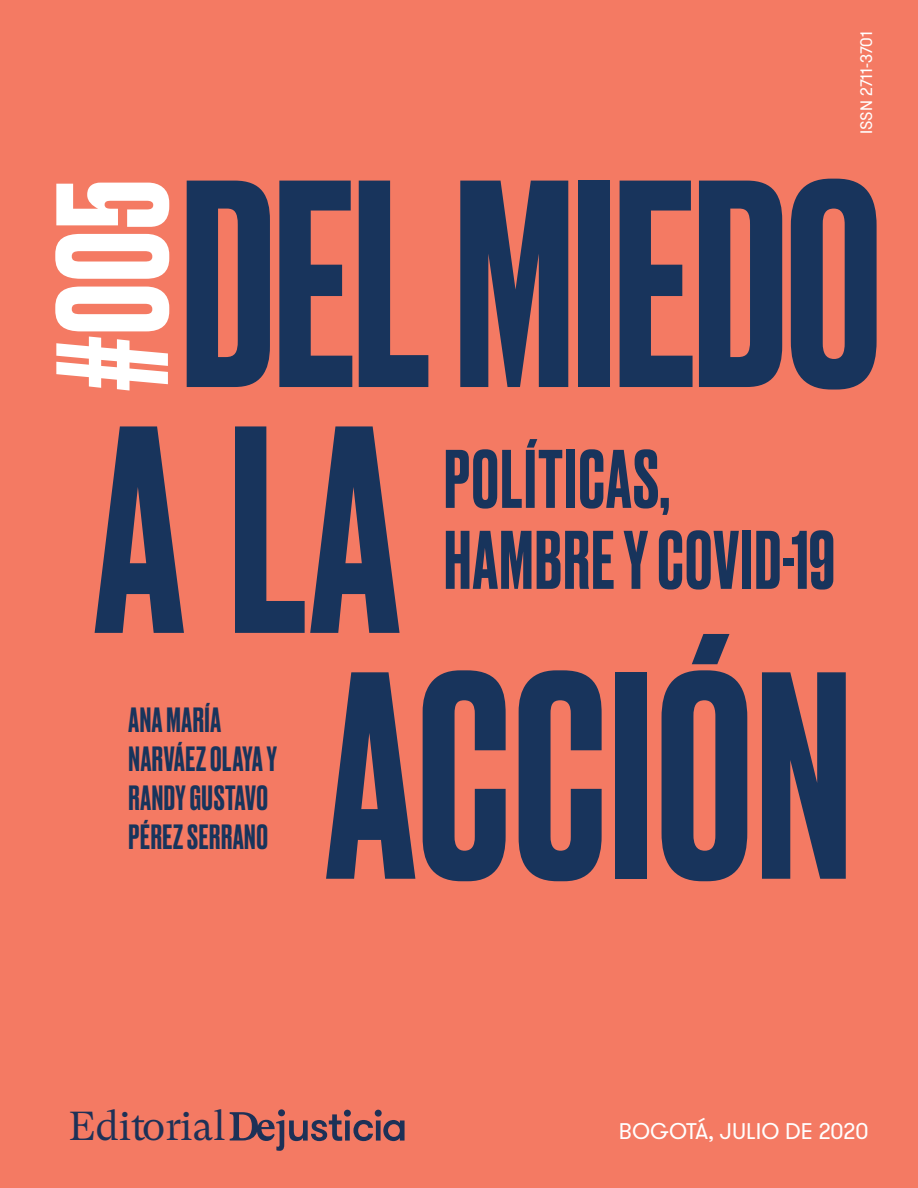
<style>
.page{position:relative;width:918px;height:1188px;background:#f47a63}
.page>*{position:absolute;margin:0;border:0;box-sizing:border-box;transform-origin:0 0}
.t1{font:500 277.5px/245.9px "Druk";color:#18345c}
.t2{font:500 150px "Druk";color:#fff}
.t3{font:500 78px/81px "Druk";letter-spacing:.02em;color:#18345c}
.t4{font:40.5px "GT Super Text";color:#1d3157}
.t5{font:500 33px/39px "Druk";letter-spacing:.02em;color:#18345c}
.t6{font:22.5px "GT Walsheim Pro";color:#fff}
.t7{font:16.5px "GT Walsheim Pro";color:#fff}
</style>
<div class="page">
<svg style="left:230px;top:1110px;width:175px;height:41px"></svg>
<p class="t7" style="left:856px;top:134px;width:104px;rotate:-90deg">ISSN 2711-3701</p>
<h1 class="t1" style="left:95px;top:148px;width:789px;text-indent:85px">DEL MIEDO<br>A LA</h1>
<h1 class="t1" style="left:326px;top:639px;width:527px">ACCIÓN</h1>
<h2 class="t2" style="left:10px;top:391px;width:213px;rotate:-90deg">#005</h2>
<h3 class="t3" style="left:444px;top:435px;width:392px">POLÍTICAS,<br>HAMBRE Y COVID-19</h3>
<p class="t5" style="left:129px;top:699px;width:150px">ANA MARÍA<br>NARVÁEZ OLAYA Y<br>RANDY GUSTAVO<br>PÉREZ SERRANO</p>
<p class="t4" style="left:68px;top:1103px;width:159px">Editorial</p>
<p class="t6" style="left:619px;top:1117px;width:251px">BOGOTÁ, JULIO DE 2020</p>
</div>
